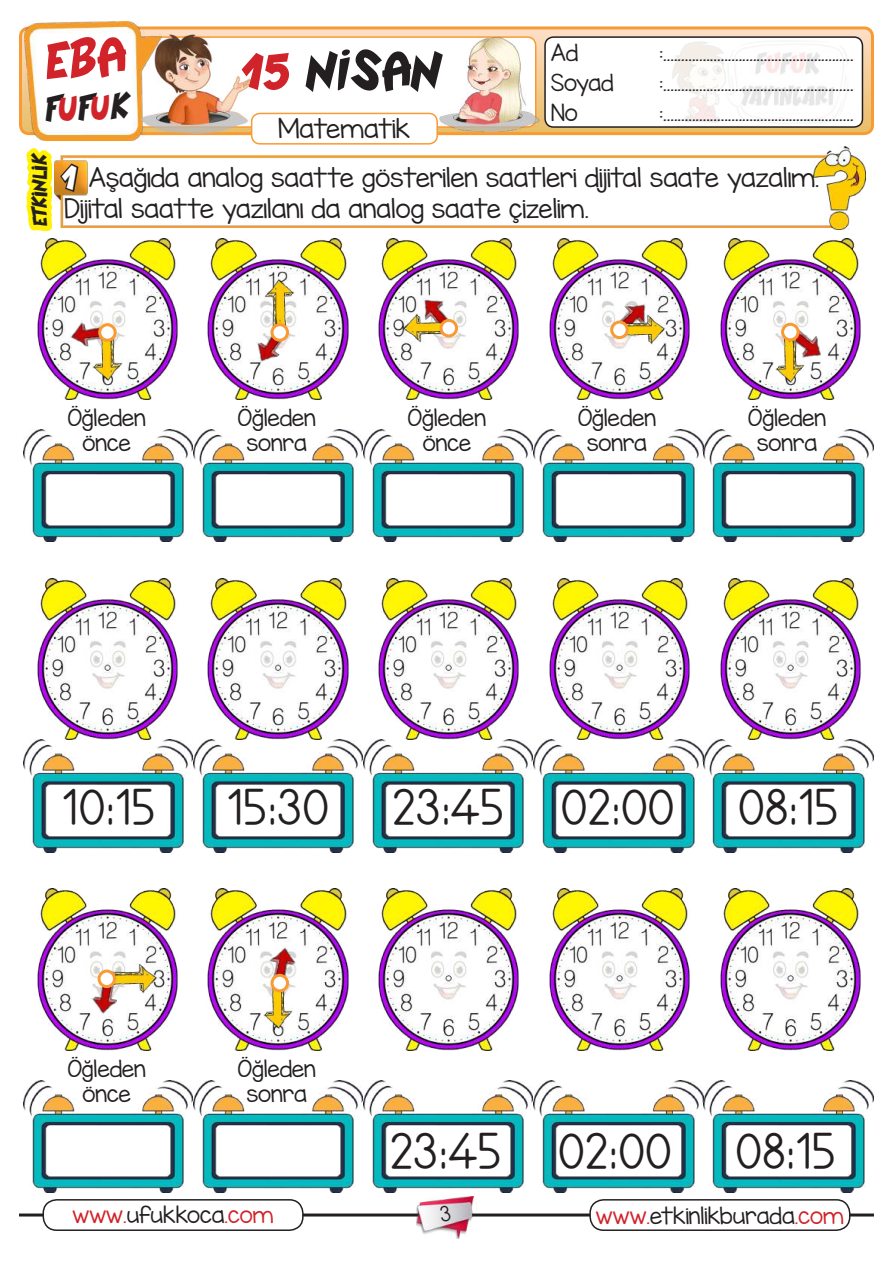
<style>
.page{position:relative;width:893px;height:1263px;background:#fff}
.page>*{position:absolute;margin:0;border:0;box-sizing:border-box;transform-origin:0 0}
.t1{font:54px "Pat Pa Cool";color:#231f20}
.t2{font:700 48px "TTKB Dik Temel Abece";color:#231f20}
.t3{font:36px "Pat Pa Cool";color:#231f20}
.t4{font:36px "Pat Pa Cool";color:#fff}
.t5{font:24px/48.4px "KG Miss Kindergarten";color:#231f20}
.t6{font:21px/25.2px "KG Miss Kindergarten";color:#231f20;text-align:center}
.t7{font:21px "KG Miss Kindergarten";color:#d1232a}
.t8{font:21px "Pat Pa Cool";color:#231f20}
.s1{color:#d1232a}
.s2{font-size:30px}
.s3{color:#231f20}
</style>
<div class="page">
<svg style="left:22px;top:30px;width:848px;height:104px;background:#f6d3a9"></svg>
<div style="left:19px;top:26px;width:855px;height:109px;border:3px solid #f89b35;border-radius:9px"></div>
<div style="left:132px;top:37px;width:404px;height:90px;background:#fff;border-radius:9px"></div>
<div style="left:252px;top:113px;width:185px;height:31px;background:#fff;border-radius:9px"></div>
<div style="left:251px;top:113px;width:187px;height:32px;border:2px solid #f89b35;border-radius:9px"></div>
<img style="left:25px;top:21px;width:137px;height:119px">
<div style="left:545px;top:37px;width:317px;height:90px;background:#fff;border-radius:9px"></div>
<div style="left:544px;top:36px;width:319px;height:92px;border:2px solid #231f20;border-radius:9px"></div>
<img style="left:672px;top:40px;width:176px;height:84px">
<img style="left:138px;top:30px;width:115px;height:104px">
<img style="left:437px;top:37px;width:107px;height:95px">
<img style="left:54px;top:156px;width:759px;height:71px">
<img style="left:813px;top:146px;width:52px;height:83px">
<svg style="left:58px;top:162px;width:22px;height:32px"></svg>
<div style="left:27px;top:148px;width:25px;height:83px;background:#fff101"></div>
<img style="left:37px;top:238px;width:141px;height:162px">
<img style="left:207px;top:238px;width:142px;height:162px">
<img style="left:378px;top:238px;width:141px;height:162px">
<img style="left:549px;top:238px;width:141px;height:162px">
<img style="left:720px;top:238px;width:141px;height:162px">
<img style="left:67px;top:316px;width:51px;height:33px">
<img style="left:93px;top:327px;width:29px;height:54px">
<svg style="left:100px;top:325px;width:15px;height:15px"></svg>
<div style="left:98px;top:323px;width:19px;height:19px;border:3px solid #f89b35;border-radius:50%"></div>
<img style="left:265px;top:279px;width:30px;height:35px">
<img style="left:248px;top:314px;width:49px;height:55px">
<svg style="left:272px;top:325px;width:15px;height:15px"></svg>
<div style="left:270px;top:323px;width:19px;height:19px;border:3px solid #f89b35;border-radius:50%"></div>
<img style="left:414px;top:289px;width:51px;height:54px">
<img style="left:403px;top:313px;width:53px;height:30px">
<div style="left:441px;top:320px;width:16px;height:16px;background:#fff;border-radius:50%"></div>
<div style="left:439px;top:319px;width:19px;height:18px;border:3px solid #f89b35;border-radius:50%"></div>
<img style="left:602px;top:294px;width:53px;height:53px">
<img style="left:612px;top:315px;width:54px;height:29px">
<div style="left:612px;top:322px;width:15px;height:16px;background:#fff;border-radius:50%"></div>
<div style="left:610px;top:321px;width:19px;height:18px;border:3px solid #f89b35;border-radius:50%"></div>
<img style="left:775px;top:316px;width:54px;height:51px">
<img style="left:775px;top:329px;width:30px;height:54px">
<div style="left:783px;top:324px;width:15px;height:16px;background:#fff;border-radius:50%"></div>
<div style="left:781px;top:323px;width:19px;height:18px;border:3px solid #f89b35;border-radius:50%"></div>
<img style="left:23px;top:429px;width:850px;height:113px">
<img style="left:37px;top:578px;width:141px;height:162px">
<img style="left:207px;top:578px;width:142px;height:162px">
<img style="left:378px;top:578px;width:141px;height:162px">
<img style="left:548px;top:578px;width:142px;height:162px">
<img style="left:719px;top:578px;width:142px;height:162px">
<img style="left:23px;top:740px;width:850px;height:112px">
<img style="left:37px;top:889px;width:141px;height:161px">
<img style="left:207px;top:889px;width:142px;height:161px">
<img style="left:378px;top:889px;width:141px;height:161px">
<img style="left:549px;top:889px;width:141px;height:161px">
<img style="left:720px;top:889px;width:141px;height:161px">
<img style="left:88px;top:964px;width:35px;height:53px">
<img style="left:104px;top:964px;width:53px;height:30px">
<div style="left:99px;top:971px;width:16px;height:15px;background:#fff;border-radius:50%"></div>
<div style="left:98px;top:969px;width:18px;height:19px;border:3px solid #f89b35;border-radius:50%"></div>
<img style="left:263px;top:996px;width:30px;height:33px">
<img style="left:263px;top:943px;width:36px;height:53px">
<div style="left:272px;top:975px;width:15px;height:16px;background:#fff;border-radius:50%"></div>
<div style="left:270px;top:974px;width:19px;height:18px;border:3px solid #f89b35;border-radius:50%"></div>
<img style="left:23px;top:1080px;width:850px;height:112px">
<hr style="left:19px;top:1213px;width:855px;height:3px;background:#231f20">
<img style="left:417px;top:1196px;width:59px;height:43px">
<div style="left:43px;top:1200px;width:260px;height:30px;background:#fff;border-radius:14px"></div>
<div style="left:43px;top:1199px;width:261px;height:32px;border:2px solid #231f20;border-radius:14px"></div>
<div style="left:590px;top:1200px;width:260px;height:30px;background:#fff;border-radius:14px"></div>
<div style="left:589px;top:1199px;width:261px;height:32px;border:2px solid #231f20;border-radius:14px"></div>
<svg style="left:45px;top:33px;width:82px;height:46px"></svg>
<svg style="left:439px;top:1205px;width:12px;height:17px"></svg>
<p class="t6" style="left:551px;top:40px;width:29px">Ad</p>
<p class="t6" style="left:659px;top:40px;width:196px">:.....................................................</p>
<p class="t6" style="left:551px;top:70px;width:64px">Soyad</p>
<p class="t6" style="left:659px;top:70px;width:196px">:.....................................................</p>
<p class="t6" style="left:551px;top:100px;width:28px">No</p>
<p class="t6" style="left:659px;top:100px;width:196px">:.....................................................</p>
<h1 class="t1" style="left:244px;top:41px;width:200px"><span class="s1">15</span> NISAN</h1>
<p class="t5" style="left:89px;top:105px;width:731px;text-indent:189px">Matematik<br>Aşağıda analog saatte gösterilen saatleri dijital saate yazalım.</p>
<p class="t5" style="left:65px;top:185px;width:526px">Dijital saatte yazılanı da analog saate çizelim.</p>
<h3 class="t3" style="left:45px;top:89px;width:87px;rotate:-2deg">F<span class="s1">U</span>F<span class="s1">U</span>K</h3>
<p class="t8" style="left:28px;top:226px;width:76px;rotate:-90deg">ETK<span class="s2">i</span>NL<span class="s2">i</span>K</p>
<h3 class="t4" style="left:64px;top:157px;width:15px">1</h3>
<p class="t6" style="left:68px;top:405px;width:79px">Öğleden önce</p>
<p class="t6" style="left:238px;top:405px;width:79px">Öğleden sonra</p>
<p class="t6" style="left:408px;top:405px;width:79px">Öğleden önce</p>
<p class="t6" style="left:578px;top:405px;width:79px">Öğleden sonra</p>
<p class="t6" style="left:748px;top:405px;width:79px">Öğleden sonra</p>
<h2 class="t2" style="left:62px;top:778px;width:95px">10:15</h2>
<h2 class="t2" style="left:227px;top:778px;width:103px">15:30</h2>
<h2 class="t2" style="left:392px;top:778px;width:284px">23:45 02:00</h2>
<h2 class="t2" style="left:738px;top:778px;width:102px">08:15</h2>
<p class="t6" style="left:68px;top:1056px;width:79px">Öğleden önce</p>
<p class="t6" style="left:238px;top:1056px;width:79px">Öğleden sonra</p>
<h2 class="t2" style="left:390px;top:1122px;width:284px">23:45 02:00</h2>
<h2 class="t2" style="left:735px;top:1122px;width:102px">08:15</h2>
<p class="t7" style="left:72px;top:1200px;width:203px">www.<span class="s3">ufukkoca</span>.com</p>
<p class="t6" style="left:596px;top:1203px;width:250px"><span class="s1">www.</span>etkinlikburada<span class="s1">.com</span></p>
</div>
